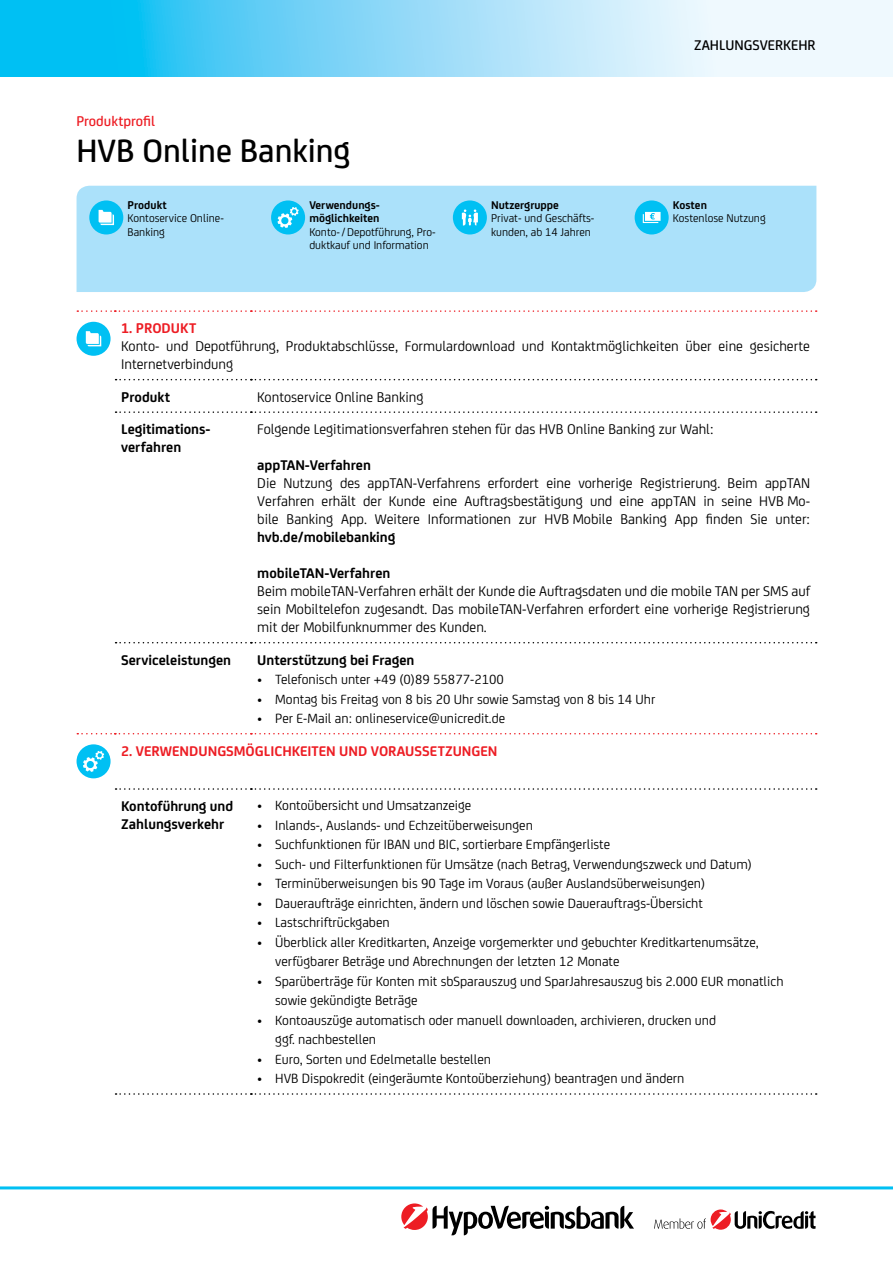
<style>
.page{position:relative;width:893px;height:1263px;background:#fff}
.page>*{position:absolute;margin:0;border:0;box-sizing:border-box;transform-origin:0 0}
.t1{font:500 34.5px "Uni Credit";color:#000}
.t2{font:15px/18px "Uni Credit";color:#000;text-align:justify}
.t3{font:700 15px/18px "Uni Credit";color:#000}
.t4{font:700 15px "Uni Credit";color:#ed1d24}
.t5{font:500 15px "Uni Credit";color:#000}
.t6{font:500 15px "Uni Credit";color:#ed1d24}
.t7{font:14.25px/19.5px "Uni Credit";color:#000}
.t8{font:12px/13.5px "Uni Credit";color:#000}
.t9{font:700 12px/13.5px "Uni Credit";color:#000}
</style>
<div class="page">
<svg style="left:0;top:0;width:893px;height:77px"></svg>
<hr style="left:0;top:1186px;width:893px;height:3px;background:#00c0f3">
<svg style="left:654px;top:1209px;width:161px;height:21px"></svg>
<svg style="left:401px;top:1203px;width:233px;height:32px"></svg>
<div style="left:77px;top:186px;width:739px;height:106px;background:#abe1fa"></div>
<div style="left:89px;top:200px;width:34px;height:34px;background:#00c0f3;border-radius:50%"></div>
<svg style="left:99px;top:210px;width:15px;height:15px"></svg>
<div style="left:271px;top:200px;width:34px;height:34px;background:#00c0f3;border-radius:50%"></div>
<svg style="left:277px;top:207px;width:22px;height:21px"></svg>
<div style="left:453px;top:200px;width:34px;height:34px;background:#00c0f3;border-radius:50%"></div>
<svg style="left:462px;top:209px;width:16px;height:16px"></svg>
<div style="left:635px;top:200px;width:34px;height:34px;background:#00c0f3;border-radius:50%"></div>
<svg style="left:643px;top:212px;width:18px;height:11px"></svg>
<svg style="left:77px;top:733px;width:740px;height:1px"></svg>
<svg style="left:116px;top:379px;width:701px;height:1px"></svg>
<svg style="left:116px;top:411px;width:701px;height:2px"></svg>
<svg style="left:116px;top:642px;width:701px;height:1px"></svg>
<svg style="left:116px;top:788px;width:701px;height:2px"></svg>
<svg style="left:116px;top:1093px;width:701px;height:2px"></svg>
<svg style="left:77px;top:310px;width:740px;height:2px"></svg>
<div style="left:77px;top:322px;width:34px;height:34px;background:#00c0f3;border-radius:50%"></div>
<svg style="left:86px;top:331px;width:15px;height:15px"></svg>
<div style="left:77px;top:744px;width:34px;height:34px;background:#00c0f3;border-radius:50%"></div>
<svg style="left:83px;top:751px;width:21px;height:21px"></svg>
<p class="t6" style="left:77px;top:110px;width:80px">Produktprofil</p>
<h1 class="t1" style="left:77px;top:125px;width:275px">HVB Online Banking</h1>
<p class="t9" style="left:128px;top:197px;width:41px">Produkt</p>
<p class="t8" style="left:128px;top:211px;width:98px">Kontoservice Online-<br>Banking</p>
<p class="t9" style="left:309px;top:197px;width:72px">Verwendungs&shy;möglichkeiten</p>
<p class="t8" style="left:309px;top:225px;width:128px">Konto-/Depotführung, Pro&shy;duktkauf und Information</p>
<p class="t9" style="left:491px;top:197px;width:69px">Nutzergruppe</p>
<p class="t8" style="left:491px;top:211px;width:104px">Privat- und Geschäfts&shy;kunden, ab 14 Jahren</p>
<p class="t5" style="left:694px;top:34px;width:123px">Zahlungsverkehr</p>
<p class="t9" style="left:673px;top:197px;width:36px">Kosten</p>
<p class="t8" style="left:673px;top:211px;width:94px">Kostenlose Nutzung</p>
<p class="t4" style="left:121px;top:317px;width:77px">1. PRODUKT</p>
<p class="t2" style="left:121px;top:336px;width:690px">Konto- und Depotführung, Produktabschlüsse, Formulardownload und Kontaktmöglichkeiten über eine gesicherte<br>Internetverbindung</p>
<p class="t3" style="left:121px;top:387px;width:50px">Produkt</p>
<p class="t2" style="left:257px;top:387px;width:168px">Kontoservice Online Banking</p>
<p class="t3" style="left:121px;top:419px;width:91px">Legitimations&shy;verfahren</p>
<p class="t2" style="left:257px;top:419px;width:458px">Folgende Legitimationsverfahren stehen für das HVB Online Banking zur Wahl:</p>
<p class="t3" style="left:257px;top:455px;width:115px">appTAN-Verfahren</p>
<p class="t2" style="left:257px;top:473px;width:554px">Die Nutzung des appTAN-Verfahrens erfordert eine vorherige Registrierung. Beim appTAN Verfahren erhält der Kunde eine Auftragsbestätigung und eine appTAN in seine HVB Mo&shy;bile Banking App. Weitere Informationen zur HVB Mobile Banking App finden Sie unter:</p>
<p class="t3" style="left:257px;top:527px;width:140px">hvb.de/mobilebanking</p>
<p class="t3" style="left:257px;top:563px;width:135px">mobileTAN-Verfahren</p>
<p class="t2" style="left:257px;top:581px;width:554px">Beim mobileTAN-Verfahren erhält der Kunde die Auftragsdaten und die mobile TAN per SMS auf sein Mobiltelefon zugesandt. Das mobileTAN-Verfahren erfordert eine vorherige Registrierung mit der Mobilfunknummer des Kunden.</p>
<p class="t3" style="left:121px;top:650px;width:111px">Serviceleistungen</p>
<p class="t3" style="left:257px;top:650px;width:159px">Unterstützung bei Fragen</p>
<p class="t7" style="left:257px;top:669px;width:248px">• Telefonisch unter +49 (0)89 55877-2100</p>
<p class="t7" style="left:257px;top:688px;width:400px">• Montag bis Freitag von 8 bis 20 Uhr sowie Samstag von 8 bis 14 Uhr</p>
<p class="t7" style="left:257px;top:708px;width:249px">• Per E-Mail an: onlineservice@unicredit.de</p>
<p class="t4" style="left:121px;top:739px;width:378px">2. VERWENDUNGSMÖGLICHKEITEN UND VORAUSSETZUNGEN</p>
<p class="t3" style="left:121px;top:796px;width:114px">Kontoführung und<br>Zahlungsverkehr</p>
<p class="t7" style="left:257px;top:795px;width:216px">• Kontoübersicht und Umsatzanzeige</p>
<p class="t7" style="left:257px;top:814px;width:277px">• Inlands-, Auslands- und Echzeitüberweisungen</p>
<p class="t7" style="left:257px;top:834px;width:355px">• Suchfunktionen für IBAN und BIC, sortierbare Empfängerliste</p>
<p class="t7" style="left:257px;top:853px;width:496px">• Such- und Filterfunktionen für Umsätze (nach Betrag, Verwendungszweck und Datum)</p>
<p class="t7" style="left:257px;top:873px;width:449px">• Terminüberweisungen bis 90 Tage im Voraus (außer Auslandsüberweisungen)</p>
<p class="t7" style="left:257px;top:892px;width:447px">• Daueraufträge einrichten, ändern und löschen sowie Dauerauftrags-Übersicht</p>
<p class="t7" style="left:257px;top:912px;width:134px">• Lastschriftrückgaben</p>
<p class="t7" style="left:275px;top:931px;width:485px;text-indent:-18px">• Überblick aller Kreditkarten, Anzeige vorgemerkter und gebuchter Kreditkartenumsätze, verfügbarer Beträge und Abrechnungen der letzten 12 Monate</p>
<p class="t7" style="left:275px;top:970px;width:510px;text-indent:-18px">• Sparüberträge für Konten mit sbSparauszug und SparJahresauszug bis 2.000 EUR monatlich sowie gekündigte Beträge</p>
<p class="t7" style="left:275px;top:1009px;width:442px;text-indent:-18px">• Kontoauszüge automatisch oder manuell downloaden, archivieren, drucken und ggf. nachbestellen</p>
<p class="t7" style="left:257px;top:1048px;width:235px">• Euro, Sorten und Edelmetalle bestellen</p>
<p class="t7" style="left:257px;top:1068px;width:429px">• HVB Dispokredit (eingeräumte Kontoüberziehung) beantragen und ändern</p>
</div>
